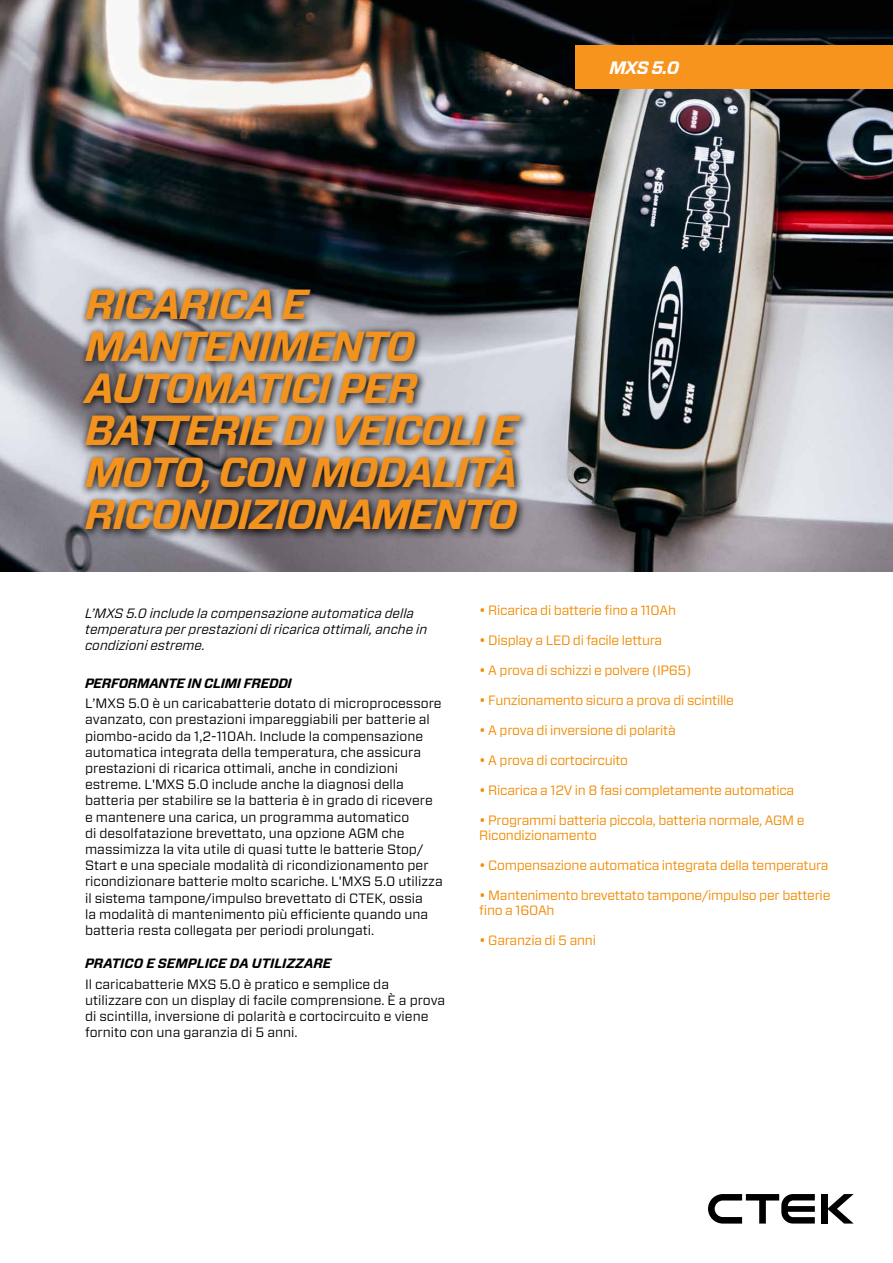
<style>
.page{position:relative;width:893px;height:1263px;background:#fff}
.page>*{position:absolute;margin:0;border:0;box-sizing:border-box;transform-origin:0 0}
.t1{font:italic 700 42px/42px "Forza";letter-spacing:-.04em;color:#f29320}
.t2{font:italic 700 18px "Forza";color:#fff}
.t3{font:13.5px/16.2px "Forza";color:#000}
.t4{font:13.5px/15px "Forza";letter-spacing:-.02em;color:#f18a00}
.t5{font:italic 13.5px/16.2px "Forza";color:#000}
.t6{font:italic 700 13.5px "Forza";letter-spacing:-.005em;color:#000}
</style>
<div class="page">
<img style="left:0;top:0;width:893px;height:572px">
<div style="left:575px;top:45px;width:318px;height:44px;background:#f7941e"></div>
<div style="left:821px;top:1194px;width:6px;height:29px;background:#000"></div>
<svg style="left:827px;top:1194px;width:27px;height:29px"></svg>
<svg style="left:708px;top:1194px;width:107px;height:29px"></svg>
<svg style="left:77px;top:283px;width:453px;height:256px;background:#707076"></svg>
<h1 class="t1" style="left:85px;top:284px;width:434px">RICARICA E<br>MANTENIMENTO<br>AUTOMATICI PER<br>BATTERIE DI VEICOLI E<br>MOTO, CON MODALITÀ<br>RICONDIZIONAMENTO</h1>
<h2 class="t2" style="left:609px;top:56px;width:72px">MXS 5.0</h2>
<p class="t5" style="left:85px;top:605px;width:344px">L’MXS 5.0 include la compensazione automatica della temperatura per prestazioni di ricarica ottimali, anche in condizioni estreme.</p>
<p class="t6" style="left:85px;top:674px;width:208px">PERFORMANTE IN CLIMI FREDDI</p>
<p class="t3" style="left:85px;top:695px;width:359px">L’MXS 5.0 è un caricabatterie dotato di microprocessore avanzato, con prestazioni impareggiabili per batterie al piombo-acido da 1,2-110Ah. Include la compensazione automatica integrata della temperatura, che assicura prestazioni di ricarica ottimali, anche in condizioni estreme. L'MXS 5.0 include anche la diagnosi della batteria per stabilire se la batteria è in grado di ricevere e mantenere una carica, un programma automatico<br>di desolfatazione brevettato, una opzione AGM che massimizza la vita utile di quasi tutte le batterie Stop/ Start e una speciale modalità di ricondizionamento per ricondizionare batterie molto scariche. L'MXS 5.0 utilizza il sistema tampone/impulso brevettato di CTEK, ossia<br>la modalità di mantenimento più efficiente quando una batteria resta collegata per periodi prolungati.</p>
<p class="t6" style="left:85px;top:954px;width:248px">PRATICO E SEMPLICE DA UTILIZZARE</p>
<p class="t3" style="left:85px;top:976px;width:362px">Il caricabatterie MXS 5.0 è pratico e semplice da utilizzare con un display di facile comprensione. È a prova di scintilla, inversione di polarità e cortocircuito e viene fornito con una garanzia di 5 anni.</p>
<p class="t4" style="left:479px;top:602px;width:198px">• Ricarica di batterie fino a 110Ah</p>
<p class="t4" style="left:479px;top:632px;width:185px">• Display a LED di facile lettura</p>
<p class="t4" style="left:479px;top:662px;width:214px">• A prova di schizzi e polvere (IP65)</p>
<p class="t4" style="left:479px;top:692px;width:256px">• Funzionamento sicuro a prova di scintille</p>
<p class="t4" style="left:479px;top:722px;width:198px">• A prova di inversione di polarità</p>
<p class="t4" style="left:479px;top:752px;width:150px">• A prova di cortocircuito</p>
<p class="t4" style="left:479px;top:782px;width:317px">• Ricarica a 12V in 8 fasi completamente automatica</p>
<p class="t4" style="left:479px;top:812px;width:327px">• Programmi batteria piccola, batteria normale, AGM e<br>Ricondizionamento</p>
<p class="t4" style="left:479px;top:857px;width:351px">• Compensazione automatica integrata della temperatura</p>
<p class="t4" style="left:479px;top:887px;width:353px">• Mantenimento brevettato tampone/impulso per batterie fino a 160Ah</p>
<p class="t4" style="left:479px;top:932px;width:118px">• Garanzia di 5 anni</p>
</div>
